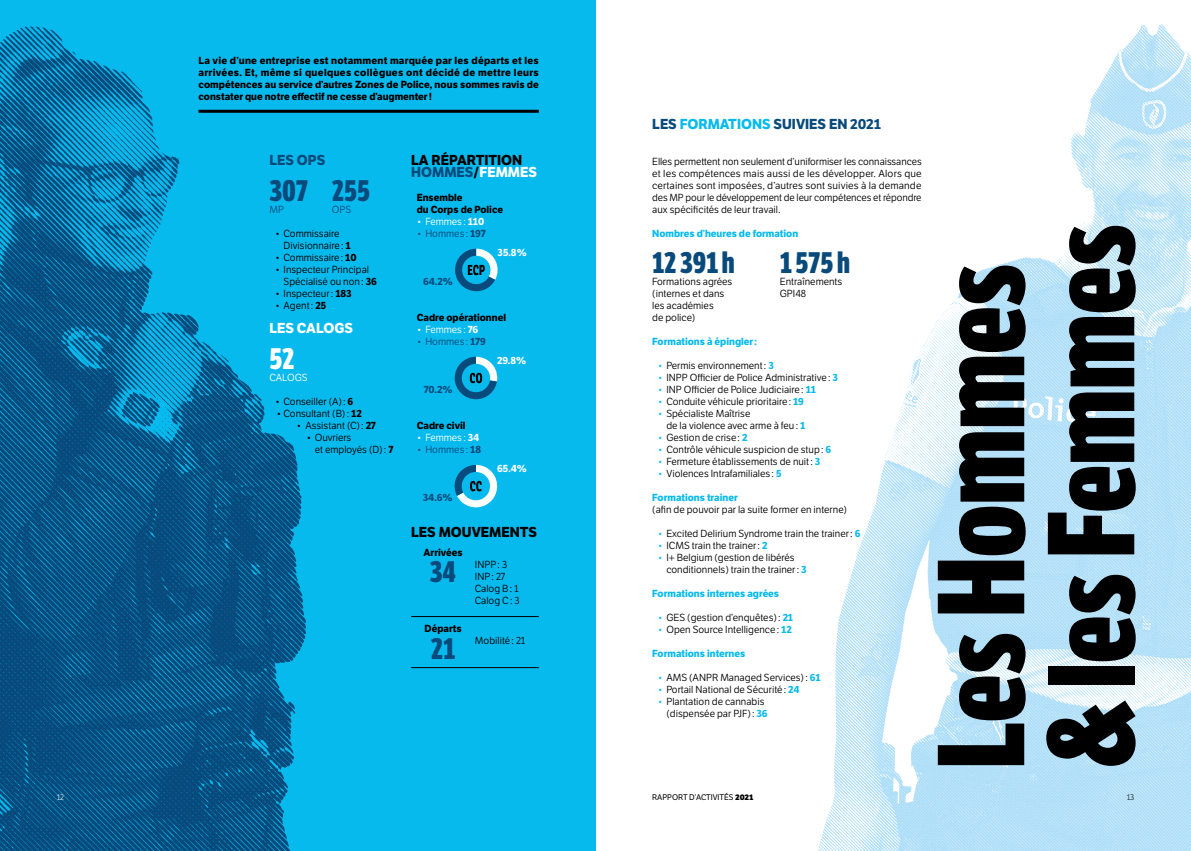
<style>
.page{position:relative;width:1191px;height:851px;background:#fff}
.page>*{position:absolute;margin:0;border:0;box-sizing:border-box;transform-origin:0 0}
.t1{font:800 120px/110px "LFT Etica Compressed";color:#000}
.t2{font:800 30px "LFT Etica Compressed";color:#084a7b}
.t3{font:800 30px "LFT Etica Compressed";color:#fff}
.t4{font:700 14px/12px "LFT Etica";color:#000}
.t5{font:700 14px "LFT Etica";color:#084a7b}
.t6{font:700 14px "LFT Etica";color:#fff}
.t7{font:10px/12px "LFT Etica";color:#000}
.t8{font:700 10px/12px "LFT Etica";color:#000;text-align:justify}
.t9{font:700 10px "LFT Etica";color:#07baee}
.t10{font:10px "LFT Etica";color:#084a7b}
.t11{font:10px "LFT Etica";color:#fff}
.t12{font:700 10px "LFT Etica";color:#084a7b}
.t13{font:700 10px "LFT Etica";color:#fff}
.t14{font:8px "LFT Etica";color:#000}
.t15{font:300 8px "LFT Etica";color:#fff}
.t16{font:300 8px "LFT Etica";color:#000}
.s1{font-weight:700}
.s2{color:#084a7b}
.s3{color:#fff}
.s4{color:#07baee}
.s5{font-weight:700;color:#07baee}
.s6{font-weight:800}
</style>
<div class="page">
<div style="left:0;top:0;width:595px;height:850px;background:#07baee"></div>
<img style="left:0;top:26px;width:362px;height:824px">
<img style="left:818px;top:24px;width:373px;height:826px">
<hr style="left:198px;top:110px;width:341px;height:3px;background:#000">
<svg style="left:455px;top:249px;width:42px;height:42px"></svg>
<svg style="left:455px;top:356px;width:42px;height:43px"></svg>
<svg style="left:454px;top:465px;width:44px;height:43px"></svg>
<hr style="left:411px;top:616px;width:64px;height:1px;background:#000">
<hr style="left:475px;top:616px;width:64px;height:1px;background:#000">
<hr style="left:411px;top:667px;width:64px;height:1px;background:#000">
<hr style="left:475px;top:667px;width:64px;height:1px;background:#000">
<p class="t8" style="left:198px;top:55px;width:342px">La vie d’une entreprise est notamment marquée par les départs et les arrivées. Et, même si quelques collègues ont décidé de mettre leurs compétences au service d’autres Zones de Police, nous sommes ravis de constater que notre effectif ne cesse d’augmenter!</p>
<p class="t5" style="left:269px;top:151px;width:57px">LES OPS</p>
<p class="t2" style="left:269px;top:172px;width:102px">307 255</p>
<p class="t10" style="left:269px;top:203px;width:16px">MP</p>
<p class="t10" style="left:332px;top:203px;width:21px">OPS</p>
<p class="t7" style="left:283px;top:227px;width:69px;text-indent:-9px">• Commissaire<br>Divisionnaire: <span class="s1">1</span></p>
<p class="t7" style="left:275px;top:251px;width:83px">• Commissaire: <span class="s1">10</span></p>
<p class="t7" style="left:283px;top:263px;width:95px;text-indent:-9px">• Inspecteur Principal<br>Spécialisé ou non: <span class="s1">36</span></p>
<p class="t7" style="left:275px;top:287px;width:78px">• Inspecteur: <span class="s1">183</span></p>
<p class="t7" style="left:275px;top:299px;width:53px">• Agent: <span class="s1">25</span></p>
<p class="t6" style="left:269px;top:319px;width:85px">LES CALOGS</p>
<p class="t3" style="left:269px;top:340px;width:27px">52</p>
<p class="t11" style="left:269px;top:371px;width:40px">CALOGS</p>
<p class="t7" style="left:275px;top:395px;width:80px">• Conseiller (A): <span class="s1">6</span></p>
<p class="t7" style="left:276px;top:407px;width:87px">• Consultant (B): <span class="s1">12</span></p>
<p class="t7" style="left:296px;top:419px;width:81px">• Assistant (C): <span class="s1">27</span></p>
<p class="t7" style="left:315px;top:431px;width:80px;text-indent:-8px">• Ouvriers<br>et employés (D): <span class="s1">7</span></p>
<p class="t4" style="left:411px;top:154px;width:127px">LA RÉPARTITION<br><span class="s2">HOMMES</span>/<span class="s3">FEMMES</span></p>
<p class="t8" style="left:417px;top:191px;width:88px">Ensemble<br>du Corps de Police</p>
<p class="t11" style="left:417px;top:215px;width:69px">• Femmes : <span class="s1">110</span></p>
<p class="t10" style="left:417px;top:227px;width:70px">• Hommes : <span class="s1">197</span></p>
<p class="t12" style="left:423px;top:275px;width:31px">64.2%</p>
<p class="t13" style="left:497px;top:246px;width:31px">35.8%</p>
<p class="t8" style="left:417px;top:311px;width:91px">Cadre opérationnel</p>
<p class="t11" style="left:417px;top:323px;width:63px">• Femmes : <span class="s1">76</span></p>
<p class="t10" style="left:417px;top:335px;width:70px">• Hommes : <span class="s1">179</span></p>
<p class="t12" style="left:424px;top:383px;width:30px">70.2%</p>
<p class="t8" style="left:417px;top:419px;width:50px">Cadre civil</p>
<p class="t11" style="left:417px;top:431px;width:64px">• Femmes : <span class="s1">34</span></p>
<p class="t10" style="left:417px;top:443px;width:66px">• Hommes : <span class="s1">18</span></p>
<p class="t12" style="left:423px;top:491px;width:31px">34.6%</p>
<p class="t13" style="left:497px;top:354px;width:30px">29.8%</p>
<p class="t13" style="left:497px;top:462px;width:31px">65.4%</p>
<p class="t4" style="left:411px;top:526px;width:127px">LES MOUVEMENTS</p>
<p class="t8" style="left:423px;top:546px;width:40px">Arrivées</p>
<p class="t2" style="left:430px;top:553px;width:28px">34</p>
<p class="t7" style="left:475px;top:558px;width:46px">INPP: 3<br>INP: 27<br>Calog B: 1<br>Calog C: 3</p>
<p class="t8" style="left:424px;top:623px;width:38px">Départs</p>
<p class="t2" style="left:431px;top:629px;width:26px">21</p>
<p class="t7" style="left:475px;top:635px;width:52px">Mobilité: 21</p>
<p class="t5" style="left:652px;top:115px;width:230px">LES <span class="s4">FORMATIONS</span> SUIVIES EN 2021</p>
<p class="t7" style="left:652px;top:155px;width:271px;text-align:justify">Elles permettent non seulement d’uniformiser les connaissances et les compétences mais aussi de les développer. Alors que certaines sont imposées, d’autres sont suivies à la demande des MP pour le développement de leur compétences et répondre aux spécificités de leur travail.</p>
<p class="t9" style="left:652px;top:227px;width:148px">Nombres d’heures de formation</p>
<p class="t2" style="left:652px;top:244px;width:84px">12 391h</p>
<p class="t2" style="left:780px;top:244px;width:72px">1 575h</p>
<p class="t7" style="left:652px;top:275px;width:82px">Formations agrées</p>
<p class="t7" style="left:780px;top:275px;width:64px">Entraînements</p>
<p class="t7" style="left:652px;top:287px;width:74px">(internes et dans</p>
<p class="t7" style="left:780px;top:287px;width:28px">GPI48</p>
<p class="t7" style="left:652px;top:299px;width:63px">les académies de police)</p>
<p class="t9" style="left:652px;top:335px;width:106px">Formations à épingler:</p>
<p class="t7" style="left:658px;top:359px;width:118px"><span class="s4">•</span> Permis environnement: <span class="s5">3</span></p>
<p class="t7" style="left:658px;top:371px;width:182px"><span class="s4">•</span> INPP Officier de Police Administrative: <span class="s5">3</span></p>
<p class="t7" style="left:658px;top:383px;width:160px"><span class="s4">•</span> INP Officier de Police Judiciaire: <span class="s5">11</span></p>
<p class="t7" style="left:658px;top:395px;width:148px"><span class="s4">•</span> Conduite véhicule prioritaire: <span class="s5">19</span></p>
<p class="t7" style="left:666px;top:407px;width:141px;text-indent:-9px"><span class="s4">•</span> Spécialiste Maîtrise<br>de la violence avec arme à feu: <span class="s5">1</span></p>
<p class="t7" style="left:658px;top:431px;width:91px"><span class="s4">•</span> Gestion de crise: <span class="s5">2</span></p>
<p class="t7" style="left:658px;top:443px;width:175px"><span class="s4">•</span> Contrôle véhicule suspicion de stup: <span class="s5">6</span></p>
<p class="t7" style="left:658px;top:455px;width:164px"><span class="s4">•</span> Fermeture établissements de nuit: <span class="s5">3</span></p>
<p class="t7" style="left:658px;top:467px;width:125px"><span class="s4">•</span> Violences Intrafamiliales : <span class="s5">5</span></p>
<p class="t7" style="left:652px;top:491px;width:196px"><span class="s5">Formations trainer<br></span>(afin de pouvoir par la suite former en interne)</p>
<p class="t7" style="left:658px;top:527px;width:204px"><span class="s4">•</span> Excited Delirium Syndrome train the trainer: <span class="s5">6</span></p>
<p class="t7" style="left:658px;top:539px;width:111px"><span class="s4">•</span> ICMS train the trainer: <span class="s5">2</span></p>
<p class="t7" style="left:666px;top:551px;width:142px;text-indent:-9px"><span class="s4">•</span> I+ Belgium (gestion de libérés conditionnels) train the trainer: <span class="s5">3</span></p>
<p class="t9" style="left:652px;top:587px;width:128px">Formations internes agrées</p>
<p class="t7" style="left:658px;top:611px;width:137px"><span class="s4">•</span> GES (gestion d’enquêtes): <span class="s5">21</span></p>
<p class="t7" style="left:658px;top:623px;width:135px"><span class="s4">•</span> Open Source Intelligence: <span class="s5">12</span></p>
<p class="t9" style="left:652px;top:647px;width:95px">Formations internes</p>
<p class="t7" style="left:658px;top:671px;width:164px"><span class="s4">•</span> AMS (ANPR Managed Services): <span class="s5">61</span></p>
<p class="t7" style="left:658px;top:683px;width:143px"><span class="s4">•</span> Portail National de Sécurité: <span class="s5">24</span></p>
<p class="t7" style="left:666px;top:695px;width:103px;text-indent:-9px"><span class="s4">•</span> Plantation de cannabis (dispensée par PJF): <span class="s5">36</span></p>
<p class="t1" style="left:928px;top:768px;width:546px;rotate:-90deg">Les Hommes &amp; les Femmes</p>
<p class="t15" style="left:57px;top:792px;width:9px">12</p>
<p class="t14" style="left:652px;top:792px;width:102px">RAPPORT D’ACTIVITÉS <span class="s6">2021</span></p>
<p class="t16" style="left:1126px;top:792px;width:9px">13</p>
</div>
